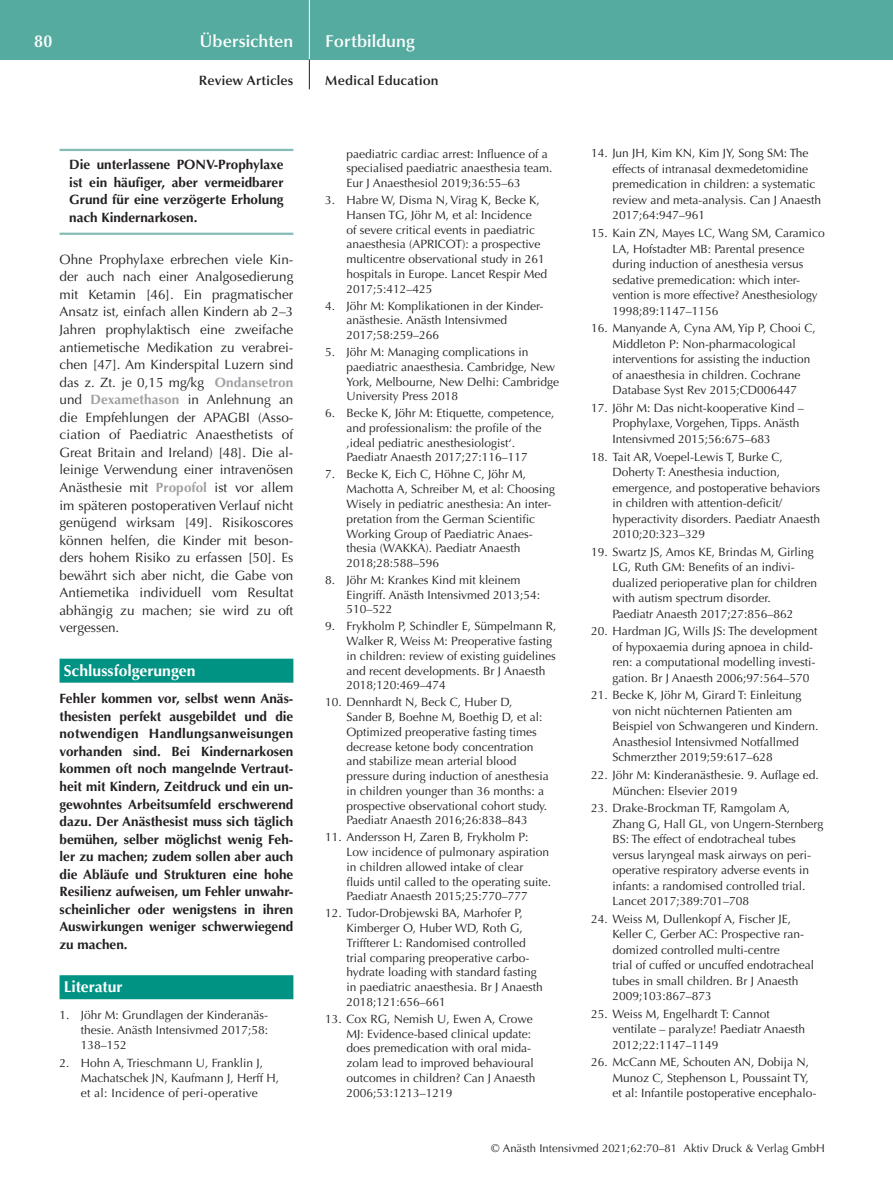
<style>
.page{position:relative;width:893px;height:1191px;background:#fff}
.page>*{position:absolute;margin:0;border:0;box-sizing:border-box;transform-origin:0 0}
.t1{font:600 17.25px "Optima";color:#fff}
.t2{font:700 15.75px "Optima";color:#fff}
.t3{font:13.5px/17.5px "Optima";color:#231f20;text-align:justify}
.t4{font:700 13.5px/17.5px "Optima";color:#231f20;text-align:justify}
.t5{font:600 13.5px "Optima";letter-spacing:.01em;color:#231f20}
.t6{font:12px/15.5px "Optima";color:#231f20}
.t7{font:11.25px "Optima";letter-spacing:.005em;color:#231f20}
.s1{font-weight:700;color:#9d9fa2}
</style>
<div class="page">
<div style="left:0;top:0;width:893px;height:60px;background:#55ab9f"></div>
<hr style="left:309px;top:0;width:1px;height:60px;background:#fff">
<svg style="left:309px;top:60px;width:1px;height:29px"></svg>
<hr style="left:60px;top:149px;width:233px;height:2px;background:#85bdb6">
<hr style="left:60px;top:233px;width:233px;height:2px;background:#85bdb6">
<div style="left:60px;top:658px;width:233px;height:24px;background:#009383"></div>
<div style="left:60px;top:975px;width:233px;height:24px;background:#009383"></div>
<h1 class="t1" style="left:34px;top:31px;width:20px">80</h1>
<h1 class="t1" style="left:200px;top:31px;width:95px">Übersichten</h1>
<h1 class="t1" style="left:325px;top:31px;width:91px">Fortbildung</h1>
<p class="t5" style="left:199px;top:73px;width:96px">Review Articles</p>
<p class="t5" style="left:325px;top:73px;width:115px">Medical Education</p>
<p class="t4" style="left:69px;top:156px;width:216px">Die unterlassene PONV-Prophylaxe ist ein häufiger, aber vermeidbarer Grund für eine verzögerte Erholung nach Kindernarkosen.</p>
<p class="t3" style="left:60px;top:251px;width:235px">Ohne Prophylaxe erbrechen viele Kin&shy;der auch nach einer Analgosedierung mit Ketamin [46]. Ein pragmatischer Ansatz ist, einfach allen Kindern ab 2–3<br>Jahren prophylaktisch eine zweifache antiemetische Medikation zu verabrei&shy;chen [47]. Am Kinderspital Luzern sind das z. Zt. je 0,15 mg/kg <span class="s1">Ondansetron </span>und <span class="s1">Dexamethason</span> in Anlehnung an die Empfehlungen der APAGBI (Asso&shy;ciation of Paediatric Anaesthetists of Great Britain and Ireland) [48]. Die al&shy;leinige Verwendung einer intravenösen Anästhesie mit <span class="s1">Propofol</span> ist vor allem im späteren postoperativen Verlauf nicht genügend wirksam [49]. Risikoscores können helfen, die Kinder mit beson&shy;ders hohem Risiko zu erfassen [50]. Es bewährt sich aber nicht, die Gabe von Antiemetika individuell vom Resultat abhängig zu machen; sie wird zu oft vergessen.</p>
<h2 class="t2" style="left:64px;top:661px;width:133px">Schlussfolgerungen</h2>
<p class="t4" style="left:60px;top:690px;width:235px">Fehler kommen vor, selbst wenn Anäs&shy;thesisten perfekt ausgebildet und die notwendigen Handlungsanweisungen vorhanden sind. Bei Kindernarkosen kommen oft noch mangelnde Vertraut&shy;heit mit Kindern, Zeitdruck und ein un&shy;gewohntes Arbeitsumfeld erschwerend dazu. Der Anästhesist muss sich täglich bemühen, selber möglichst wenig Feh&shy;ler zu machen; zudem sollen aber auch die Abläufe und Strukturen eine hohe Resilienz aufweisen, um Fehler unwahr&shy;scheinlicher oder wenigstens in ihren Auswirkungen weniger schwerwiegend zu machen.</p>
<h2 class="t2" style="left:64px;top:978px;width:60px">Literatur</h2>
<p class="t6" style="left:81px;top:1007px;width:189px;text-align:justify;text-indent:-21px">1. Jöhr M: Grundlagen der Kinderanäs&shy;thesie. Anästh Intensivmed 2017;58:<br>138–152</p>
<p class="t6" style="left:81px;top:1055px;width:200px;text-indent:-21px">2. Hohn A, Trieschmann U, Franklin J,<br>Machatschek JN, Kaufmann J, Herff H, et al: Incidence of peri-operative</p>
<p class="t6" style="left:347px;top:146px;width:208px;line-height:14.7px">paediatric cardiac arrest: Influence of a specialised paediatric anaesthesia team.<br>Eur J Anaesthesiol 2019;36:55–63</p>
<p class="t6" style="left:347px;top:193px;width:202px;line-height:14.7px;text-indent:-21px">3. Habre W, Disma N, Virag K, Becke K, Hansen TG, Jöhr M, et al: Incidence<br>of severe critical events in paediatric anaesthesia (APRICOT): a prospective multicentre observational study in 261 hospitals in Europe. Lancet Respir Med 2017;5:412–425</p>
<p class="t6" style="left:347px;top:298px;width:196px;line-height:14.7px;text-indent:-21px">4. Jöhr M: Komplikationen in der Kinder-- anästhesie. Anästh Intensivmed<br>2017;58:259–266</p>
<p class="t6" style="left:347px;top:345px;width:214px;line-height:14.7px;text-indent:-21px">5. Jöhr M: Managing complications in paediatric anaesthesia. Cambridge, New York, Melbourne, New Delhi: Cambridge University Press 2018</p>
<p class="t6" style="left:347px;top:406px;width:209px;line-height:14.7px;text-indent:-21px">6. Becke K, Jöhr M: Etiquette, competence, and professionalism: the profile of the ‚ideal pediatric anesthesiologist‘.<br>Paediatr Anaesth 2017;27:116–117</p>
<p class="t6" style="left:347px;top:467px;width:210px;line-height:14.7px;text-indent:-21px">7. Becke K, Eich C, Höhne C, Jöhr M, Machotta A, Schreiber M, et al: Choosing Wisely in pediatric anesthesia: An inter-- pretation from the German Scientific Working Group of Paediatric Anaes&shy;thesia (WAKKA). Paediatr Anaesth 2018;28:588–596</p>
<p class="t6" style="left:347px;top:572px;width:195px;line-height:14.7px;text-indent:-21px">8. Jöhr M: Krankes Kind mit kleinem<br>Eingriff. Anästh Intensivmed 2013;54:<br>510–522</p>
<p class="t6" style="left:347px;top:619px;width:211px;line-height:14.7px;text-indent:-21px">9. Frykholm P, Schindler E, Sümpelmann R, Walker R, Weiss M: Preoperative fasting in children: review of existing guidelines and recent developments. Br J Anaesth 2018;120:469–474</p>
<p class="t6" style="left:347px;top:695px;width:204px;line-height:14.7px;text-indent:-21px">10. Dennhardt N, Beck C, Huber D, Sander B, Boehne M, Boethig D, et al:<br>Optimized preoperative fasting times decrease ketone body concentration and stabilize mean arterial blood pressure during induction of anesthesia in children younger than 36 months: a prospective observational cohort study.<br>Paediatr Anaesth 2016;26:838–843</p>
<p class="t6" style="left:347px;top:830px;width:206px;line-height:14.7px;text-indent:-21px">11. Andersson H, Zaren B, Frykholm P:<br>Low incidence of pulmonary aspiration in children allowed intake of clear fluids until called to the operating suite.<br>Paediatr Anaesth 2015;25:770–777</p>
<p class="t6" style="left:347px;top:906px;width:198px;line-height:14.7px;text-indent:-21px">12. Tudor-Drobjewski BA, Marhofer P, Kimberger O, Huber WD, Roth G, Triffterer L: Randomised controlled trial comparing preoperative carbo&shy;hydrate loading with standard fasting in paediatric anaesthesia. Br J Anaesth 2018;121:656–661</p>
<p class="t6" style="left:347px;top:1011px;width:190px;line-height:14.9px;text-indent:-21px">13. Cox RG, Nemish U, Ewen A, Crowe<br>MJ: Evidence-based clinical update: does premedication with oral mida&shy;zolam lead to improved behavioural outcomes in children? Can J Anaesth<br>2006;53:1213–1219</p>
<p class="t6" style="left:612px;top:146px;width:210px;text-indent:-21px">14. Jun JH, Kim KN, Kim JY, Song SM: The effects of intranasal dexmedetomidine premedication in children: a systematic review and meta-analysis. Can J Anaesth 2017;64:947–961</p>
<p class="t6" style="left:612px;top:225px;width:214px;text-indent:-21px">15. Kain ZN, Mayes LC, Wang SM, Caramico LA, Hofstadter MB: Parental presence during induction of anesthesia versus sedative premedication: which inter&shy;vention is more effective? Anesthesiology 1998;89:1147–1156</p>
<p class="t6" style="left:612px;top:321px;width:205px;text-indent:-21px">16. Manyande A, Cyna AM, Yip P, Chooi C, Middleton P: Non-pharmacological interventions for assisting the induction of anaesthesia in children. Cochrane Database Syst Rev 2015;CD006447</p>
<p class="t6" style="left:612px;top:400px;width:193px;text-indent:-21px">17. Jöhr M: Das nicht-kooperative Kind –<br>Prophylaxe, Vorgehen, Tipps. Anästh<br>Intensivmed 2015;56:675–683</p>
<p class="t6" style="left:612px;top:449px;width:209px;text-indent:-21px">18. Tait AR, Voepel-Lewis T, Burke C, Doherty T: Anesthesia induction, emergence, and postoperative behaviors in children with attention-deficit/ hyperactivity disorders. Paediatr Anaesth 2010;20:323–329</p>
<p class="t6" style="left:612px;top:544px;width:206px;text-indent:-21px">19. Swartz JS, Amos KE, Brindas M, Girling LG, Ruth GM: Benefits of an indivi&shy;dualized perioperative plan for children with autism spectrum disorder.<br>Paediatr Anaesth 2017;27:856–862</p>
<p class="t6" style="left:612px;top:623px;width:207px;text-indent:-21px">20. Hardman JG, Wills JS: The development of hypoxaemia during apnoea in child&shy;ren: a computational modelling investi&shy;gation. Br J Anaesth 2006;97:564–570</p>
<p class="t6" style="left:612px;top:688px;width:208px;text-indent:-21px">21. Becke K, Jöhr M, Girard T: Einleitung von nicht nüchternen Patienten am Beispiel von Schwangeren und Kindern.<br>Anasthesiol Intensivmed Notfallmed Schmerzther 2019;59:617–628</p>
<p class="t6" style="left:612px;top:767px;width:208px;text-indent:-21px">22. Jöhr M: Kinderanästhesie. 9. Auflage ed.<br>München: Elsevier 2019</p>
<p class="t6" style="left:612px;top:800px;width:213px;text-indent:-21px">23. Drake-Brockman TF, Ramgolam A, Zhang G, Hall GL, von Ungern-Sternberg BS: The effect of endotracheal tubes versus laryngeal mask airways on peri-- operative respiratory adverse events in infants: a randomised controlled trial.<br>Lancet 2017;389:701–708</p>
<p class="t6" style="left:612px;top:911px;width:203px;text-indent:-21px">24. Weiss M, Dullenkopf A, Fischer JE, Keller C, Gerber AC: Prospective ran-- domized controlled multi-centre<br>trial of cuffed or uncuffed endotracheal tubes in small children. Br J Anaesth 2009;103:867–873</p>
<p class="t6" style="left:612px;top:1006px;width:194px;text-indent:-21px">25. Weiss M, Engelhardt T: Cannot ventilate – paralyze! Paediatr Anaesth<br>2012;22:1147–1149</p>
<p class="t6" style="left:612px;top:1054px;width:205px;text-indent:-21px">26. McCann ME, Schouten AN, Dobija N,<br>Munoz C, Stephenson L, Poussaint TY, et al: Infantile postoperative encephalo-</p>
<p class="t7" style="left:491px;top:1142px;width:335px">© Anästh Intensivmed 2021;62:70–81 Aktiv Druck &amp; Verlag GmbH</p>
</div>
